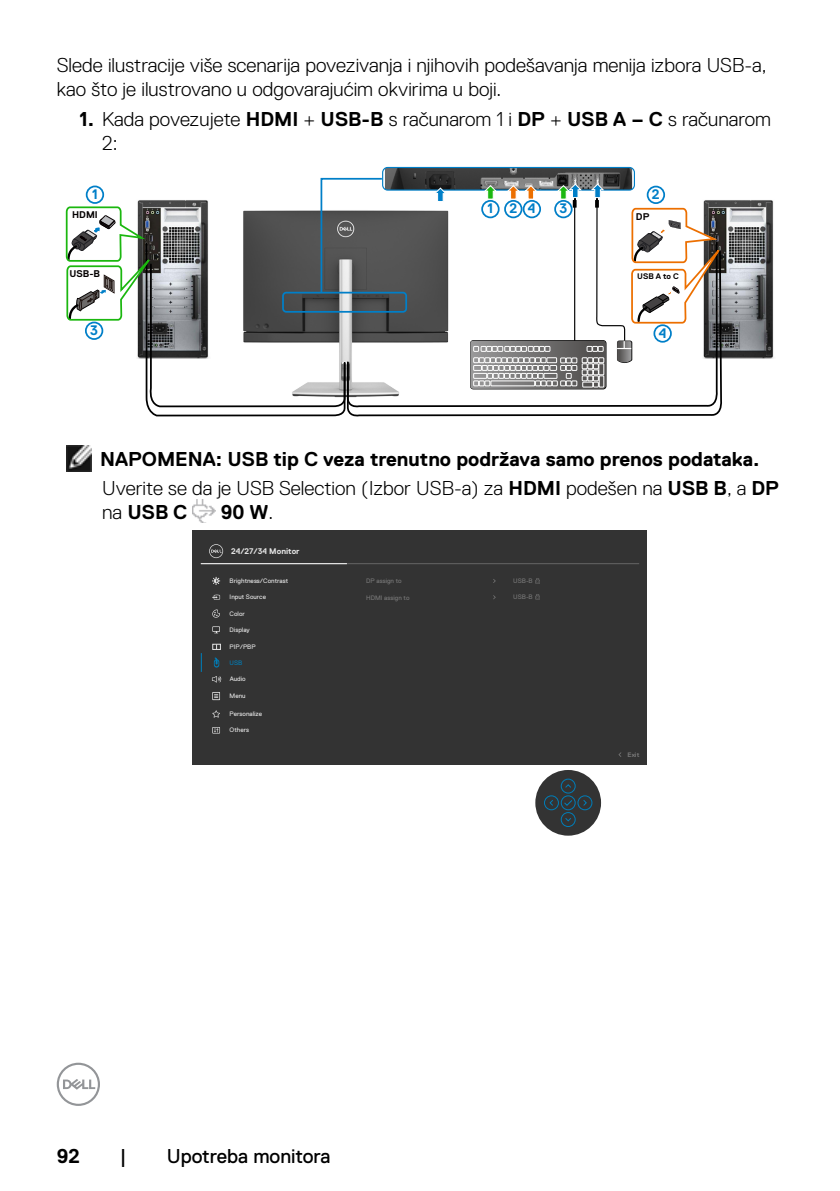
<style>
.page{position:relative;width:840px;height:1191px;background:#fff}
.page>*{position:absolute;margin:0;border:0;box-sizing:border-box;transform-origin:0 0}
.t1{font:300 20px/24px "Dell Replica";color:#000}
.t2{font:700 20px/29.6px "Dell Replica";color:#000}
.t3{font:20px "Dell Replica";color:#000}
.t4{font:700 13.8px "Dell Replica";color:#007fc8}
.t5{font:700 9.8px "Dell Replica";color:#040000}
.t6{font:700 8.2px "Dell Replica";color:#e4e4e4}
.t7{font:700 8px "Dell Replica";color:#040000}
.t8{font:6.4px "Dell Replica";color:#e4e4e4}
.t9{font:6.4px "Dell Replica";color:#777}
.t10{font:700 6.4px "Dell Replica";color:#777}
.t11{font:6.4px "Dell Replica";color:#007db8}
.s1{font-weight:700}
.s2{font-weight:300}
</style>
<div class="page">
<svg style="left:57px;top:1062px;width:43px;height:44px"></svg>
<img style="left:385px;top:169px;width:246px;height:20px">
<div style="left:382px;top:167px;width:252px;height:24px;border:1px solid #007fc8;border-radius:5px"></div>
<img style="left:383px;top:210px;width:66px;height:31px">
<img style="left:732px;top:200px;width:42px;height:158px">
<svg style="left:383px;top:241px;width:87px;height:167px"></svg>
<svg style="left:434px;top:187px;width:13px;height:14px"></svg>
<svg style="left:470px;top:183px;width:262px;height:234px"></svg>
<div style="left:522px;top:200px;width:18px;height:18px;border:2px solid #007fc8;border-radius:50%"></div>
<svg style="left:65px;top:177px;width:318px;height:240px"></svg>
<img style="left:66px;top:446px;width:26px;height:25px">
<img style="left:192px;top:500px;width:23px;height:22px">
<div style="left:193px;top:530px;width:453px;height:234px;background:#333"></div>
<div style="left:535px;top:770px;width:65px;height:65px;background:#333;border-radius:50%"></div>
<div style="left:560px;top:795px;width:15px;height:15px;border:1px solid #007db8;border-radius:50%"></div>
<div style="left:560px;top:812px;width:15px;height:15px;border:1px solid #007db8;border-radius:50%"></div>
<div style="left:560px;top:778px;width:15px;height:15px;border:1px solid #007db8;border-radius:50%"></div>
<div style="left:544px;top:795px;width:14px;height:15px;border:1px solid #007db8;border-radius:50%"></div>
<div style="left:577px;top:795px;width:15px;height:15px;border:1px solid #007db8;border-radius:50%"></div>
<svg style="left:565px;top:818px;width:6px;height:4px"></svg>
<svg style="left:565px;top:784px;width:6px;height:4px"></svg>
<svg style="left:583px;top:800px;width:4px;height:6px"></svg>
<svg style="left:549px;top:800px;width:4px;height:6px"></svg>
<svg style="left:562px;top:799px;width:11px;height:7px"></svg>
<hr style="left:201px;top:563px;width:437px;height:1px;background:#666">
<hr style="left:201px;top:563px;width:146px;height:1px;background:#fff">
<svg style="left:209px;top:544px;width:14px;height:14px"></svg>
<svg style="left:201px;top:653px;width:1px;height:19px"></svg>
<svg style="left:212px;top:594px;width:8px;height:6px"></svg>
<svg style="left:212px;top:609px;width:8px;height:9px"></svg>
<svg style="left:212px;top:577px;width:8px;height:8px"></svg>
<svg style="left:212px;top:626px;width:8px;height:6px"></svg>
<svg style="left:213px;top:627px;width:6px;height:6px"></svg>
<svg style="left:212px;top:643px;width:9px;height:7px"></svg>
<svg style="left:212px;top:710px;width:8px;height:8px"></svg>
<svg style="left:212px;top:727px;width:8px;height:6px"></svg>
<svg style="left:213px;top:727px;width:6px;height:6px"></svg>
<svg style="left:212px;top:692px;width:8px;height:8px"></svg>
<svg style="left:213px;top:693px;width:6px;height:6px"></svg>
<svg style="left:212px;top:676px;width:9px;height:6px"></svg>
<svg style="left:535px;top:578px;width:4px;height:5px"></svg>
<svg style="left:535px;top:594px;width:4px;height:5px"></svg>
<svg style="left:214px;top:657px;width:5px;height:10px"></svg>
<p class="t1" style="left:57px;top:53px;width:711px">Slede ilustracije više scenarija povezivanja i njihovih podešavanja menija izbora USB-a, kao što je ilustrovano u odgovarajućim okvirima u boji.</p>
<p class="t1" style="left:102px;top:107px;width:669px;text-indent:-23px"><span class="s1">1.</span> Kada povezujete <span class="s1">HDMI</span> + <span class="s1">USB-B</span> s računarom 1 i <span class="s1">DP</span> + <span class="s1">USB A – C</span> s računarom<br>2:</p>
<p class="t4" style="left:92px;top:187px;width:7px">1</p>
<p class="t4" style="left:651px;top:187px;width:9px">2</p>
<p class="t4" style="left:509px;top:201px;width:9px">2</p>
<p class="t4" style="left:487px;top:201px;width:7px">1</p>
<p class="t4" style="left:559px;top:201px;width:9px">3</p>
<p class="t4" style="left:527px;top:201px;width:9px">4</p>
<p class="t5" style="left:72px;top:209px;width:27px">HDMI</p>
<p class="t5" style="left:635px;top:211px;width:15px">DP</p>
<p class="t5" style="left:69px;top:268px;width:32px">USB-B</p>
<p class="t4" style="left:90px;top:323px;width:9px">3</p>
<p class="t7" style="left:637px;top:272px;width:43px">USB A to C</p>
<p class="t4" style="left:658px;top:325px;width:9px">4</p>
<p class="t2" style="left:100px;top:444px;width:679px">NAPOMENA: USB tip C veza trenutno podržava samo prenos podataka.<br><span class="s2">Uverite se da je USB Selection (Izbor USB-a) za</span> HDMI <span class="s2">podešen na</span> USB B<span class="s2">, a</span> DP</p>
<p class="t2" style="left:102px;top:497px;width:87px"><span class="s2">na</span> USB C</p>
<p class="t2" style="left:221px;top:497px;width:54px">90 W<span class="s2">.</span></p>
<p class="t6" style="left:231px;top:546px;width:70px">24/27/34 Monitor</p>
<p class="t8" style="left:229px;top:577px;width:60px">Brightness/Contrast</p>
<p class="t8" style="left:229px;top:593px;width:38px">Input Source</p>
<p class="t8" style="left:229px;top:610px;width:17px">Color</p>
<p class="t8" style="left:229px;top:626px;width:22px">Display</p>
<p class="t8" style="left:229px;top:643px;width:27px">PIP/PBP</p>
<p class="t11" style="left:229px;top:659px;width:14px">USB</p>
<p class="t8" style="left:229px;top:675px;width:17px">Audio</p>
<p class="t8" style="left:229px;top:692px;width:18px">Menu</p>
<p class="t8" style="left:229px;top:710px;width:34px">Personalize</p>
<p class="t8" style="left:229px;top:726px;width:21px">Others</p>
<p class="t9" style="left:366px;top:577px;width:37px">DP assign to</p>
<p class="t9" style="left:513px;top:577px;width:21px">USB-B</p>
<p class="t9" style="left:366px;top:594px;width:45px">HDMI assign to</p>
<p class="t9" style="left:513px;top:593px;width:21px">USB-B</p>
<p class="t10" style="left:627px;top:751px;width:13px">Exit</p>
<p class="t2" style="left:57px;top:1141px;width:24px">92</p>
<p class="t3" style="left:120px;top:1144px;width:8px">|</p>
<p class="t3" style="left:166px;top:1144px;width:165px">Upotreba monitora</p>
</div>
